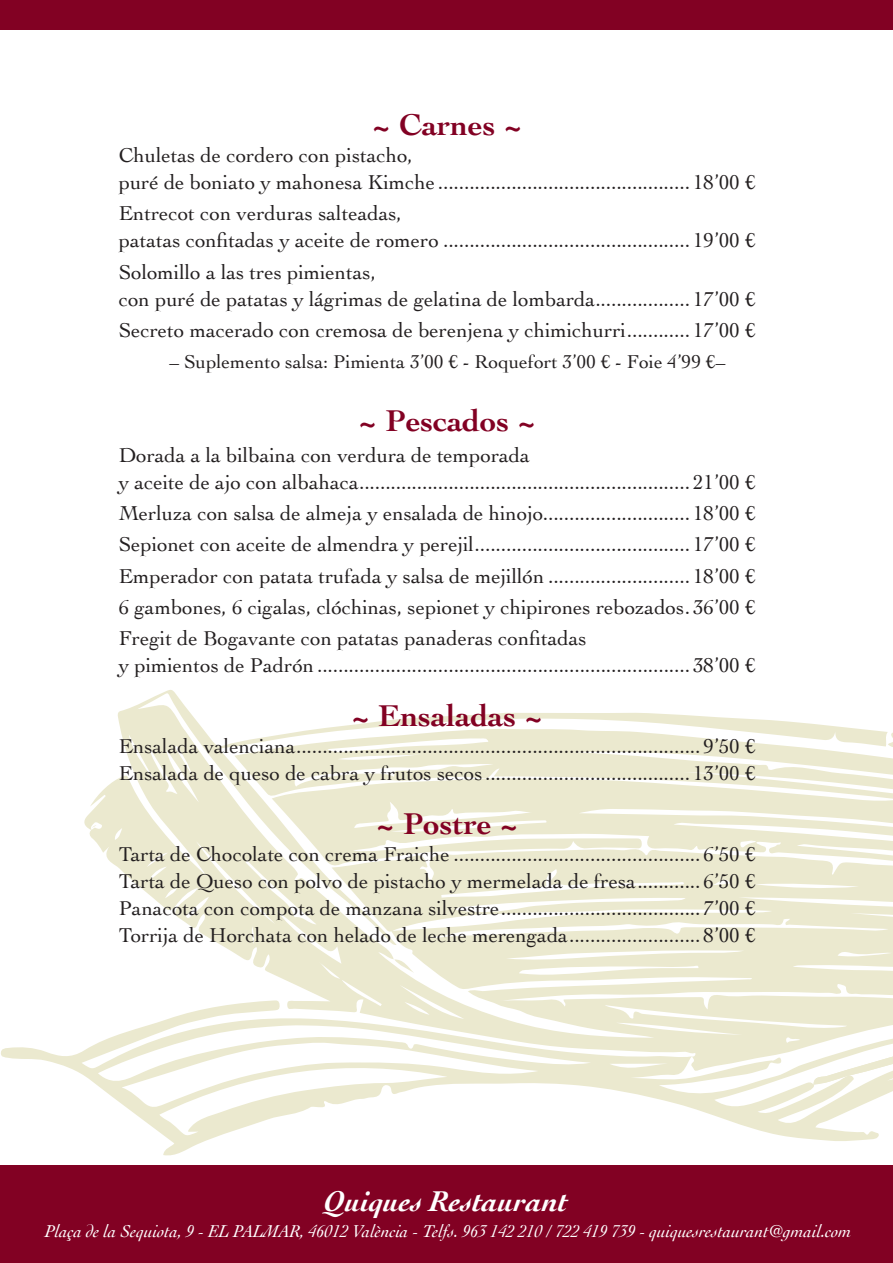
<style>
.page{position:relative;width:893px;height:1263px;background:#fff}
.page>*{position:absolute;margin:0;border:0;box-sizing:border-box;transform-origin:0 0}
.t1{font:700 31.5px "Cochin";color:#820123}
.t2{font:italic 700 30px "Cochin";color:#fff}
.t3{font:21px/27px "Cochin";color:#231f20}
.t4{font:19.5px "Cochin";color:#231f20}
.t5{font:italic 18px "Cochin";color:#fff}
</style>
<div class="page">
<svg style="left:1px;top:690px;width:892px;height:466px;fill:#ecead1"></svg>
<svg style="left:394px;top:959px;width:20px;height:14px"></svg>
<svg style="left:741px;top:911px;width:13px;height:1px"></svg>
<svg style="left:750px;top:841px;width:7px;height:2px"></svg>
<svg style="left:91px;top:825px;width:5px;height:6px"></svg>
<svg style="left:684px;top:883px;width:23px;height:4px"></svg>
<svg style="left:698px;top:966px;width:21px;height:5px"></svg>
<svg style="left:813px;top:1025px;width:80px;height:60px"></svg>
<div style="left:0;top:1165px;width:893px;height:98px;background:#820123"></div>
<div style="left:0;top:0;width:893px;height:30px;background:#820123"></div>
<h1 class="t1" style="left:372px;top:104px;width:152px">~ Carnes ~</h1>
<p class="t3" style="left:119px;top:141px;width:638px">Chuletas de cordero con pistacho,<br>puré de boniato y mahonesa Kimche ................................................ 18’00 €</p>
<p class="t3" style="left:119px;top:199px;width:638px">Entrecot con verduras salteadas,<br>patatas confitadas y aceite de romero ............................................... 19’00 €</p>
<p class="t3" style="left:119px;top:257px;width:638px">Solomillo a las tres pimientas,<br>con puré de patatas y lágrimas de gelatina de lombarda.................. 17’00 €</p>
<p class="t3" style="left:119px;top:316px;width:638px">Secreto macerado con cremosa de berenjena y chimichurri............ 17’00 €</p>
<p class="t4" style="left:169px;top:349px;width:558px">– Suplemento salsa: Pimienta 3’00 € - Roquefort 3’00 € - Foie 4’99 €–</p>
<h1 class="t1" style="left:358px;top:399px;width:179px">~ Pescados ~</h1>
<p class="t3" style="left:119px;top:441px;width:638px">Dorada a la bilbaina con verdura de temporada<br>y aceite de ajo con albahaca............................................................... 21’00 €</p>
<p class="t3" style="left:119px;top:497px;width:638px;line-height:31.2px;text-align:justify">Merluza con salsa de almeja y ensalada de hinojo............................ 18’00 € Sepionet con aceite de almendra y perejil......................................... 17’00 € Emperador con patata trufada y salsa de mejillón ........................... 18’00 € 6 gambones, 6 cigalas, clóchinas, sepionet y chipirones rebozados. 36’00 € Fregit de Bogavante con patatas panaderas confitadas</p>
<p class="t3" style="left:119px;top:651px;width:638px">y pimientos de Padrón ....................................................................... 38’00 €</p>
<h1 class="t1" style="left:351px;top:695px;width:193px">~ Ensaladas ~</h1>
<p class="t3" style="left:119px;top:732px;width:638px">Ensalada valenciana............................................................................. 9’50 €<br>Ensalada de queso de cabra y frutos secos....................................... 13’00 €</p>
<h1 class="t1" style="left:376px;top:803px;width:144px">~ Postre ~</h1>
<p class="t3" style="left:119px;top:840px;width:638px;text-align:justify">Tarta de Chocolate con crema Fraiche ............................................... 6’50 € Tarta de Queso con polvo de pistacho y mermelada de fresa............ 6’50 € Panacota con compota de manzana silvestre...................................... 7’00 € Torrija de Horchata con helado de leche merengada......................... 8’00 €</p>
<h2 class="t2" style="left:325px;top:1181px;width:245px">Quiques Restaurant</h2>
<p class="t5" style="left:45px;top:1218px;width:808px">Plaça de la Sequiota, 9 - EL PALMAR, 46012 València - Telfs. 963 142 210 / 722 419 739 - quiquesrestaurant@gmail.com</p>
</div>
